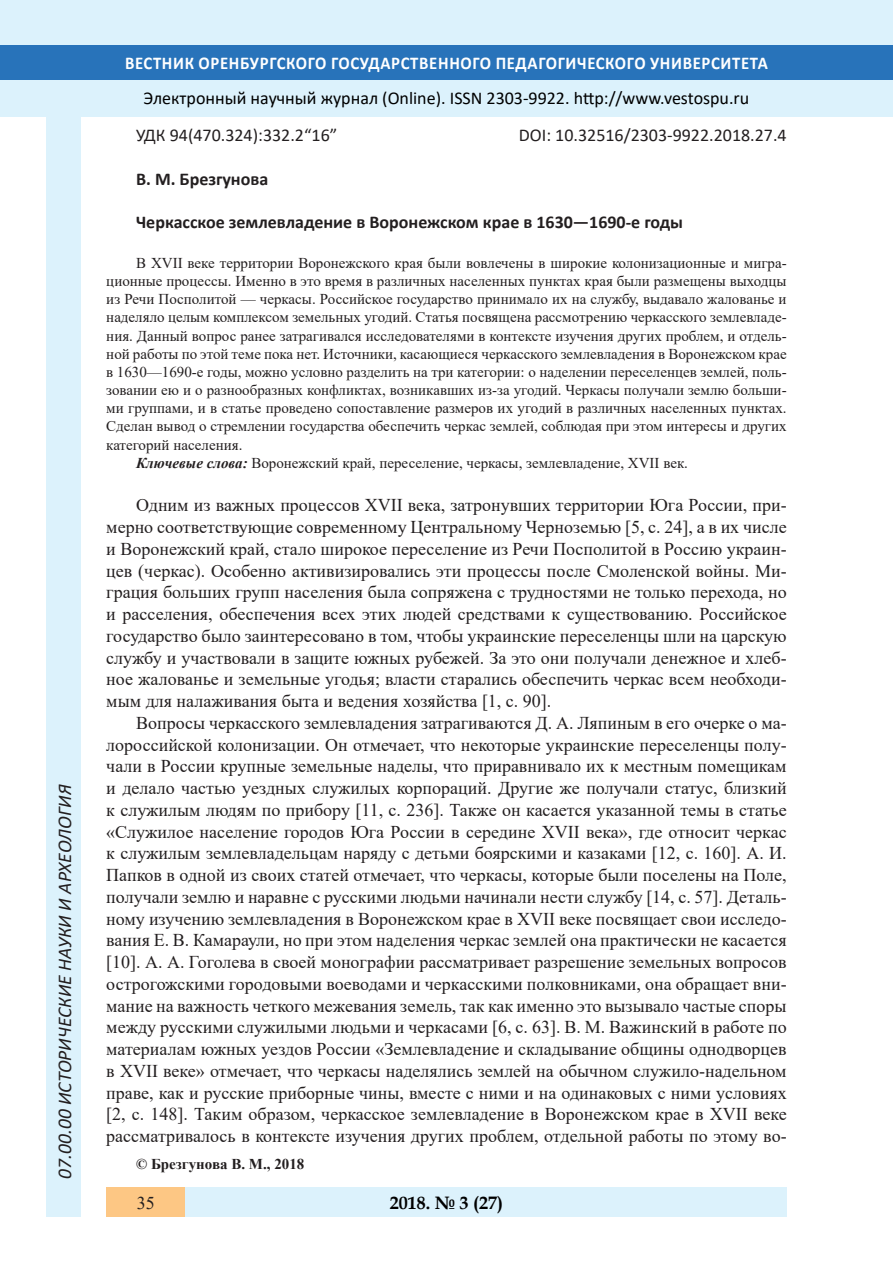
<style>
.page{position:relative;width:893px;height:1263px;background:#fff}
.page>*{position:absolute;margin:0;border:0;box-sizing:border-box;transform-origin:0 0}
.t1{font:italic 19.5px "Calibri";color:#231f20}
.Стиль2{font:18px/21.8px "Times New Roman";color:#231f20;text-align:justify}
.t2{font:18px "Calibri";color:#000}
.Заголовок_2{font:700 18px "Calibri";color:#231f20}
.t3{font:700 18px "Calibri";letter-spacing:.04em;color:#fff;scale:.93 1}
.Заголовок_2-2{font:18px "Calibri";color:#231f20}
.t4{font:700 18px "Book Antiqua";color:#000}
.литература{font:15px/18.1px "Times New Roman";color:#231f20;text-align:justify}
.Стиль2-2{font:700 15px "Times New Roman";color:#231f20}
.s1{font-weight:700;font-style:italic}
</style>
<div class="page">
<div style="left:0;top:0;width:893px;height:116px;background:#dcf2fc"></div>
<div style="left:0;top:45px;width:893px;height:34px;background:#2873ba"></div>
<div style="left:47px;top:116px;width:34px;height:1101px;background:#dcf2fc"></div>
<div style="left:106px;top:1188px;width:681px;height:29px;background:#dcf2fc"></div>
<div style="left:106px;top:1188px;width:79px;height:29px;background:#fdc784"></div>
<p class="t1" style="left:51px;top:1179px;width:395px;rotate:-90deg">07.00.00 ИСТОРИЧЕСКИЕ НАУКИ И АРХЕОЛОГИЯ</p>
<p class="t1" style="left:51px;top:1105px;width:206px;rotate:-90deg">БИОЛОГИЧЕСКИЕ НАУКИ</p>
<p class="t1" style="left:51px;top:1169px;width:11px;rotate:-90deg">3</p>
<p class="t3" style="left:125px;top:50px;width:693px">ВЕСТНИК ОРЕНБУРГСКОГО ГОСУДАРСТВЕННОГО ПЕДАГОГИЧЕСКОГО УНИВЕРСИТЕТА</p>
<p class="t2" style="left:144px;top:85px;width:607px">Электронный научный журнал (Online). ISSN 2303-9922. http://www.vestospu.ru</p>
<p class="t2" style="left:583px;top:85px;width:13px">t</p>
<p class="t2" style="left:583px;top:85px;width:13px">t</p>
<p class="Заголовок_2-2" style="left:519px;top:123px;width:269px">DOI: 10.32516/2303-9922.2018.27.4</p>
<p class="Заголовок_2-2" style="left:136px;top:123px;width:203px">УДК 94(470.324):332.2“16”</p>
<p class="Заголовок_2" style="left:136px;top:166px;width:134px">В. М. Брезгунова</p>
<p class="Заголовок_2" style="left:136px;top:209px;width:548px">Черкасское землевладение в Воронежском крае в 1630—1690-е годы</p>
<p class="литература" style="left:106px;top:253px;width:682px;text-indent:30px">В XVII веке территории Воронежского края были вовлечены в широкие колонизационные и мигра&shy;ционные процессы. Именно в это время в различных населенных пунктах края были размещены выходцы из Речи Посполитой — черкасы. Российское государство принимало их на службу, выдавало жалованье и наделяло целым комплексом земельных угодий. Статья посвящена рассмотрению черкасского землевладе&shy;ния. Данный вопрос ранее затрагивался исследователями в контексте изучения других проблем, и отдель&shy;ной работы по этой теме пока нет. Источники, касающиеся черкасского землевладения в Воронежском крае в 1630—1690-е годы, можно условно разделить на три категории: о наделении переселенцев землей, поль&shy;зовании ею и о разнообразных конфликтах, возникавших из-за угодий. Черкасы получали землю больши&shy;ми группами, и в статье проведено сопоставление размеров их угодий в различных населенных пунктах.<br>Сделан вывод о стремлении государства обеспечить черкас землей, соблюдая при этом интересы и других категорий населения.</p>
<p class="литература" style="left:136px;top:453px;width:553px"><span class="s1">Ключевые слова:</span> Воронежский край, переселение, черкасы, землевладение, XVII век.</p>
<p class="Стиль2" style="left:106px;top:494px;width:682px;text-indent:30px">Одним из важных процессов XVII века, затронувших территории Юга России, при&shy;мерно соответствующие современному Центральному Черноземью [5, с. 24], а в их числе и Воронежский край, стало широкое переселение из Речи Посполитой в Россию украин&shy;цев (черкас). Особенно активизировались эти процессы после Смоленской войны. Ми&shy;грация больших групп населения была сопряжена с трудностями не только перехода, но и расселения, обеспечения всех этих людей средствами к существованию. Российское государство было заинтересовано в том, чтобы украинские переселенцы шли на царскую службу и участвовали в защите южных рубежей. За это они получали денежное и хлеб&shy;ное жалованье и земельные угодья; власти старались обеспечить черкас всем необходи&shy;мым для налаживания быта и ведения хозяйства [1, с. 90].</p>
<p class="Стиль2" style="left:106px;top:711px;width:682px;text-indent:30px">Вопросы черкасского землевладения затрагиваются Д. А. Ляпиным в его очерке о ма&shy;лороссийской колонизации. Он отмечает, что некоторые украинские переселенцы полу&shy;чали в России крупные земельные наделы, что приравнивало их к местным помещикам и делало частью уездных служилых корпораций. Другие же получали статус, близкий к служилым людям по прибору [11, с. 236]. Также он касается указанной темы в статье «Служилое население городов Юга России в середине XVII века», где относит черкас к служилым землевладельцам наряду с детьми боярскими и казаками [12, с. 160]. А. И.<br>Папков в одной из своих статей отмечает, что черкасы, которые были поселены на Поле, получали землю и наравне с русскими людьми начинали нести службу [14, с. 57]. Деталь&shy;ному изучению землевладения в Воронежском крае в XVII веке посвящает свои исследо&shy;вания Е. В. Камараули, но при этом наделения черкас землей она практически не касается [10]. А. А. Гоголева в своей монографии рассматривает разрешение земельных вопросов острогожскими городовыми воеводами и черкасскими полковниками, она обращает вни&shy;мание на важность четкого межевания земель, так как именно это вызывало частые споры между русскими служилыми людьми и черкасами [6, с. 63]. В. М. Важинский в работе по материалам южных уездов России «Землевладение и складывание общины однодворцев в XVII веке» отмечает, что черкасы наделялись землей на обычном служило-надельном праве, как и русские приборные чины, вместе с ними и на одинаковых с ними условиях [2, с. 148]. Таким образом, черкасское землевладение в Воронежском крае в XVII веке рассматривалось в контексте изучения других проблем, отдельной работы по этому во-</p>
<p class="Стиль2-2" style="left:136px;top:1153px;width:170px">© Брезгунова В. М., 2018</p>
<p class="t4" style="left:390px;top:1190px;width:115px">2018. № 3 (27)</p>
<p class="Стиль2" style="left:137px;top:1191px;width:19px">35</p>
<p class="t4" style="left:460px;top:1190px;width:39px">2 6</p>
<p class="t4" style="left:460px;top:1190px;width:39px">1 5</p>
</div>
